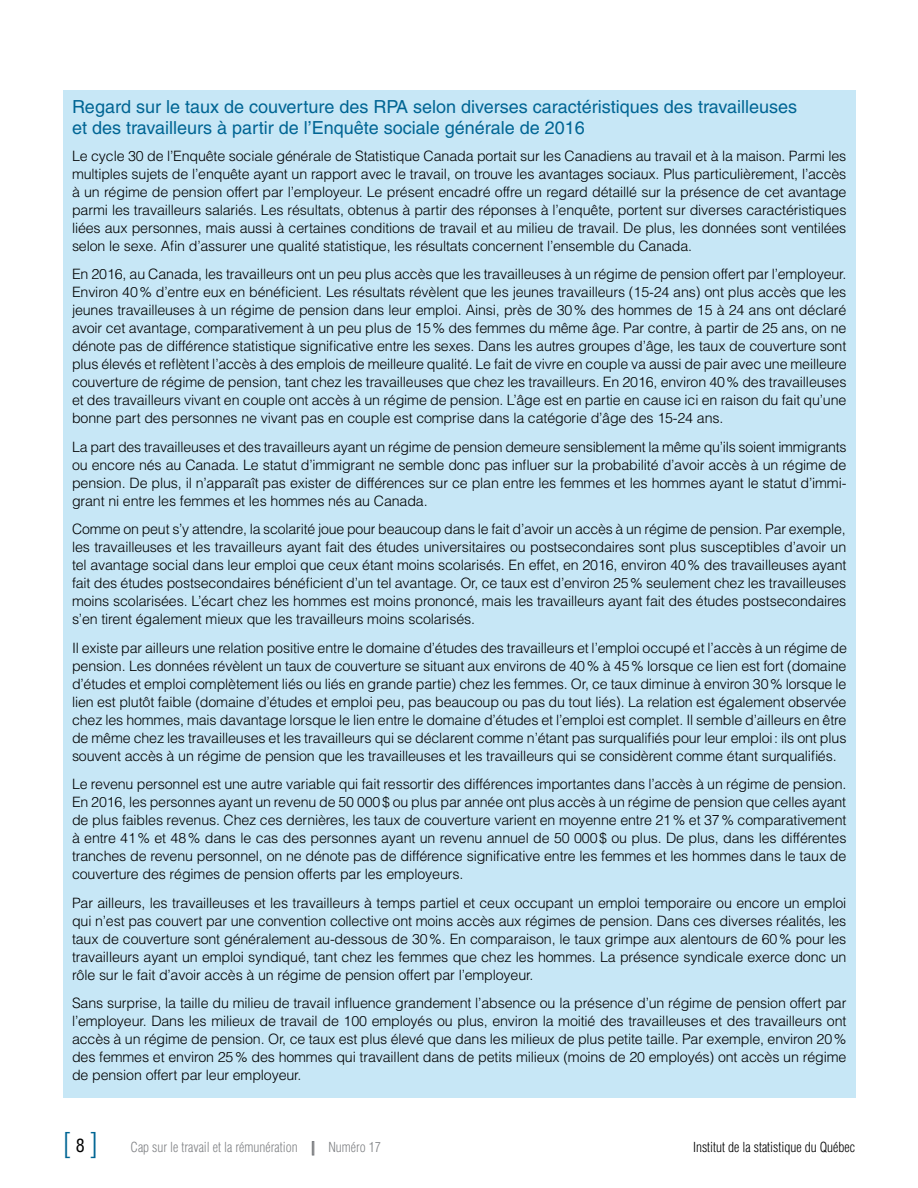
<style>
.page{position:relative;width:918px;height:1188px;background:#fff}
.page>*{position:absolute;margin:0;border:0;box-sizing:border-box;transform-origin:0 0}
.t1{font:300 condensed 30px "Helvetica LT";color:#006594}
.Texte___Titre_01{font:18px/21px "Helvetica LT";color:#006594}
.Texte___courant{font:300 14.25px/18px "Helvetica LT";letter-spacing:-.01em;color:#000;text-align:justify}
.t2{font:300 condensed 13.5px "Helvetica LT";color:#808285}
.t3{font:300 condensed 13.5px "Helvetica LT";color:#000}
.s1{font-weight:400;font-size:18px;color:#000}
.s2{font-weight:700;font-stretch:normal}
</style>
<div class="page">
<svg style="left:312px;top:1141px;width:2px;height:14px"></svg>
<div style="left:63px;top:90px;width:792px;height:1008px;background:#c7e7f6"></div>
<p class="Texte___Titre_01" style="left:72px;top:96px;width:727px">Regard sur le taux de couverture des RPA selon diverses caractéristiques des travailleuses et des travailleurs à partir de l’Enquête sociale générale de 2016</p>
<p class="Texte___courant" style="left:72px;top:147px;width:776px">Le cycle 30 de l’Enquête sociale générale de Statistique Canada portait sur les Canadiens au travail et à la maison. Parmi les multiples sujets de l’enquête ayant un rapport avec le travail, on trouve les avantages sociaux. Plus particulièrement, l’accès à un régime de pension offert par l’employeur. Le présent encadré offre un regard détaillé sur la présence de cet avantage parmi les travailleurs salariés. Les résultats, obtenus à partir des réponses à l’enquête, portent sur diverses caractéristiques liées aux personnes, mais aussi à certaines conditions de travail et au milieu de travail. De plus, les données sont ventilées selon le sexe. Afin d’assurer une qualité statistique, les résultats concernent l’ensemble du Canada.</p>
<p class="Texte___courant" style="left:72px;top:265px;width:776px">En 2016, au Canada, les travailleurs ont un peu plus accès que les travailleuses à un régime de pension offert par l’employeur.<br>Environ 40% d’entre eux en bénéficient. Les résultats révèlent que les jeunes travailleurs (15-24 ans) ont plus accès que les jeunes travailleuses à un régime de pension dans leur emploi. Ainsi, près de 30% des hommes de 15 à 24 ans ont déclaré avoir cet avantage, comparativement à un peu plus de 15% des femmes du même âge. Par contre, à partir de 25 ans, on ne dénote pas de différence statistique significative entre les sexes. Dans les autres groupes d’âge, les taux de couverture sont plus élevés et reflètent l’accès à des emplois de meilleure qualité. Le fait de vivre en couple va aussi de pair avec une meilleure couverture de régime de pension, tant chez les travailleuses que chez les travailleurs. En 2016, environ 40% des travailleuses et des travailleurs vivant en couple ont accès à un régime de pension. L’âge est en partie en cause ici en raison du fait qu’une bonne part des personnes ne vivant pas en couple est comprise dans la catégorie d’âge des 15-24 ans.</p>
<p class="Texte___courant" style="left:72px;top:438px;width:776px">La part des travailleuses et des travailleurs ayant un régime de pension demeure sensiblement la même qu’ils soient immigrants ou encore nés au Canada. Le statut d’immigrant ne semble donc pas influer sur la probabilité d’avoir accès à un régime de pension. De plus, il n’apparaît pas exister de différences sur ce plan entre les femmes et les hommes ayant le statut d’immi&shy;grant ni entre les femmes et les hommes nés au Canada.</p>
<p class="Texte___courant" style="left:72px;top:520px;width:776px">Comme on peut s’y attendre, la scolarité joue pour beaucoup dans le fait d’avoir un accès à un régime de pension. Par exemple, les travailleuses et les travailleurs ayant fait des études universitaires ou postsecondaires sont plus susceptibles d’avoir un tel avantage social dans leur emploi que ceux étant moins scolarisés. En effet, en 2016, environ 40% des travailleuses ayant fait des études postsecondaires bénéficient d’un tel avantage. Or, ce taux est d’environ 25% seulement chez les travailleuses moins scolarisées. L’écart chez les hommes est moins prononcé, mais les travailleurs ayant fait des études postsecondaires s’en tirent également mieux que les travailleurs moins scolarisés.</p>
<p class="Texte___courant" style="left:72px;top:639px;width:776px">Il existe par ailleurs une relation positive entre le domaine d’études des travailleurs et l’emploi occupé et l’accès à un régime de pension. Les données révèlent un taux de couverture se situant aux environs de 40% à 45% lorsque ce lien est fort (domaine d’études et emploi complètement liés ou liés en grande partie) chez les femmes. Or, ce taux diminue à environ 30% lorsque le lien est plutôt faible (domaine d’études et emploi peu, pas beaucoup ou pas du tout liés). La relation est également observée chez les hommes, mais davantage lorsque le lien entre le domaine d’études et l’emploi est complet. Il semble d’ailleurs en être de même chez les travailleuses et les travailleurs qui se déclarent comme n’étant pas surqualifiés pour leur emploi: ils ont plus souvent accès à un régime de pension que les travailleuses et les travailleurs qui se considèrent comme étant surqualifiés.</p>
<p class="Texte___courant" style="left:72px;top:775px;width:776px">Le revenu personnel est une autre variable qui fait ressortir des différences importantes dans l’accès à un régime de pension.<br>En 2016, les personnes ayant un revenu de 50 000$ ou plus par année ont plus accès à un régime de pension que celles ayant de plus faibles revenus. Chez ces dernières, les taux de couverture varient en moyenne entre 21% et 37% comparativement à entre 41% et 48% dans le cas des personnes ayant un revenu annuel de 50 000$ ou plus. De plus, dans les différentes tranches de revenu personnel, on ne dénote pas de différence significative entre les femmes et les hommes dans le taux de couverture des régimes de pension offerts par les employeurs.</p>
<p class="Texte___courant" style="left:72px;top:894px;width:776px">Par ailleurs, les travailleuses et les travailleurs à temps partiel et ceux occupant un emploi temporaire ou encore un emploi qui n’est pas couvert par une convention collective ont moins accès aux régimes de pension. Dans ces diverses réalités, les taux de couverture sont généralement au-dessous de 30%. En comparaison, le taux grimpe aux alentours de 60% pour les travailleurs ayant un emploi syndiqué, tant chez les femmes que chez les hommes. La présence syndicale exerce donc un rôle sur le fait d’avoir accès à un régime de pension offert par l’employeur.</p>
<p class="Texte___courant" style="left:72px;top:994px;width:776px">Sans surprise, la taille du milieu de travail influence grandement l’absence ou la présence d’un régime de pension offert par l’employeur. Dans les milieux de travail de 100 employés ou plus, environ la moitié des travailleuses et des travailleurs ont accès à un régime de pension. Or, ce taux est plus élevé que dans les milieux de plus petite taille. Par exemple, environ 20% des femmes et environ 25% des hommes qui travaillent dans de petits milieux (moins de 20 employés) ont accès un régime de pension offert par leur employeur.</p>
<h1 class="t1" style="left:63px;top:1125px;width:36px">[ <span class="s1">8</span> ]</h1>
<p class="t2" style="left:130px;top:1139px;width:252px">Cap sur le travail et la rémunération <span class="s2">|</span> Numéro 17</p>
<p class="t3" style="left:693px;top:1139px;width:163px">Institut de la statistique du Québec</p>
</div>
